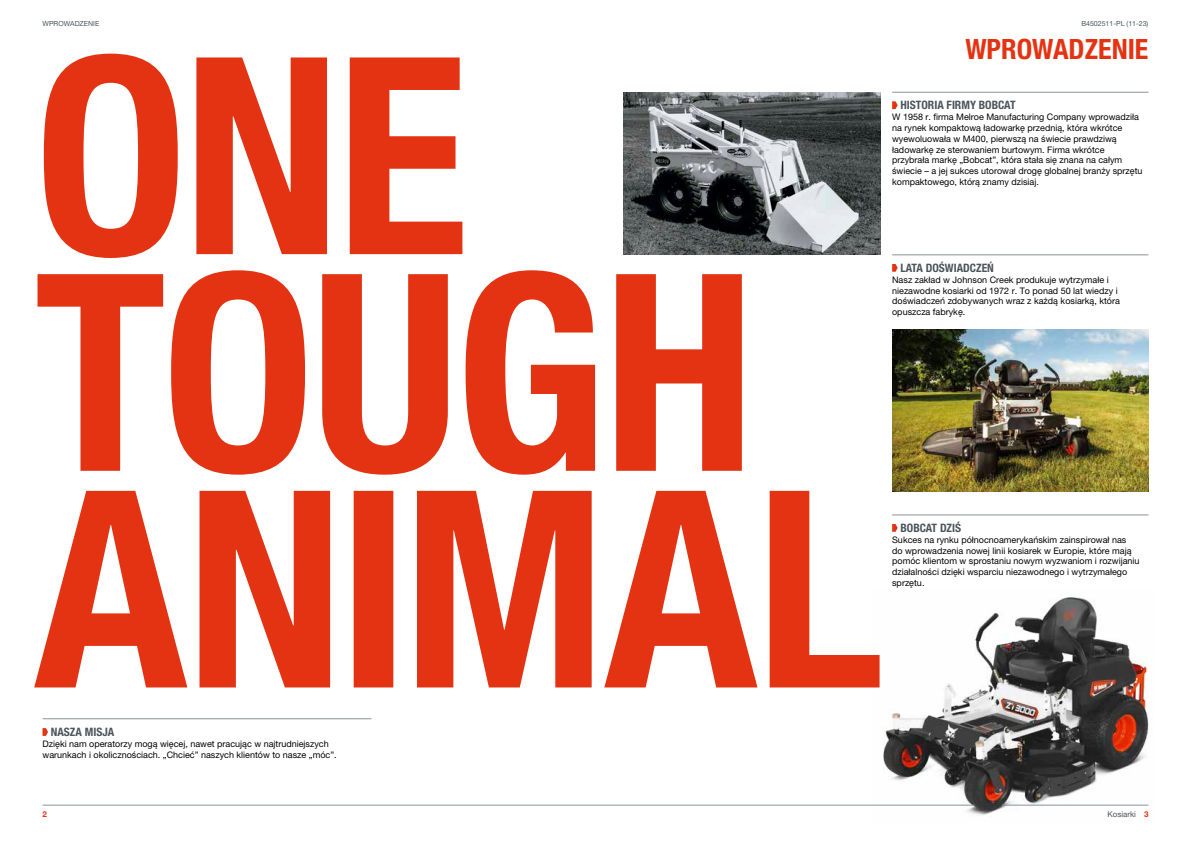
<style>
.page{position:relative;width:1191px;height:842px;background:#fff}
.page>*{position:absolute;margin:0;border:0;box-sizing:border-box;transform-origin:0 0}
.t1{font:700 condensed 28px "Helvetica Neue LT Pro";color:#e43312}
.t2{font:700 condensed 11.6px "Helvetica Neue LT Pro";color:#4c555c}
.t3{font:9px/10.8px "Helvetica Neue LT Pro";color:#000}
.t4{font:8px "Helvetica Neue LT Pro";color:#4c555c}
.t5{font:700 8px "Helvetica Neue LT Pro";color:#e43312}
.t6{font:7px "Helvetica Neue LT Pro";color:#4c555c}
.s1{font-weight:700;color:#e43312}
</style>
<div class="page">
<img style="left:872px;top:597px;width:277px;height:218px">
<svg style="left:34px;top:491px;width:845px;height:196px;fill:#e43312"></svg>
<svg style="left:37px;top:270px;width:705px;height:205px;fill:#e43312"></svg>
<svg style="left:44px;top:54px;width:418px;height:204px;fill:#e43312"></svg>
<img style="left:624px;top:92px;width:256px;height:162px">
<img style="left:892px;top:330px;width:256px;height:162px">
<hr style="left:892px;top:515px;width:256px;height:1px;background:#8b9296">
<svg style="left:892px;top:524px;width:5px;height:8px"></svg>
<hr style="left:43px;top:719px;width:328px;height:1px;background:#8b9296">
<svg style="left:43px;top:728px;width:5px;height:8px"></svg>
<hr style="left:892px;top:92px;width:256px;height:1px;background:#8b9296">
<svg style="left:892px;top:101px;width:5px;height:8px"></svg>
<hr style="left:892px;top:255px;width:256px;height:1px;background:#8b9296">
<svg style="left:892px;top:264px;width:5px;height:8px"></svg>
<hr style="left:43px;top:805px;width:931px;height:1px;background:#8b9296">
<hr style="left:1001px;top:805px;width:147px;height:1px;background:#8b9296">
<p class="t6" style="left:43px;top:19px;width:58px">WPROWADZENIE</p>
<p class="t2" style="left:51px;top:725px;width:65px">NASZA MISJA</p>
<p class="t3" style="left:43px;top:738px;width:296px">Dzięki nam operatorzy mogą więcej, nawet pracując w najtrudniejszych warunkach i okolicznościach. „Chcieć” naszych klientów to nasze „móc”.</p>
<p class="t6" style="left:1081px;top:19px;width:69px">B4502511-PL (11-23)</p>
<h1 class="t1" style="left:965px;top:32px;width:185px">WPROWADZENIE</h1>
<p class="t2" style="left:900px;top:98px;width:117px">HISTORIA FIRMY BOBCAT</p>
<p class="t3" style="left:892px;top:111px;width:252px">W 1958 r. firma Melroe Manufacturing Company wprowadziła na rynek kompaktową ładowarkę przednią, która wkrótce wyewoluowała w M400, pierwszą na świecie prawdziwą ładowarkę ze sterowaniem burtowym. Firma wkrótce przybrała markę „Bobcat”, która stała się znana na całym świecie – a jej sukces utorował drogę globalnej branży sprzętu kompaktowego, którą znamy dzisiaj.</p>
<p class="t2" style="left:900px;top:261px;width:95px">LATA DOŚWIADCZEŃ</p>
<p class="t3" style="left:892px;top:274px;width:229px">Nasz zakład w Johnson Creek produkuje wytrzymałe i niezawodne kosiarki od 1972 r. To ponad 50 lat wiedzy i doświadczeń zdobywanych wraz z każdą kosiarką, która opuszcza fabrykę.</p>
<p class="t2" style="left:900px;top:521px;width:62px">BOBCAT DZIŚ</p>
<p class="t3" style="left:892px;top:534px;width:249px">Sukces na rynku północnoamerykańskim zainspirował nas<br>do wprowadzenia nowej linii kosiarek w Europie, które mają pomóc klientom w sprostaniu nowym wyzwaniom i rozwijaniu działalności dzięki wsparciu niezawodnego i wytrzymałego sprzętu.</p>
<p class="t5" style="left:43px;top:809px;width:6px">2</p>
<p class="t4" style="left:1107px;top:810px;width:43px">Kosiarki <span class="s1">3</span></p>
</div>
